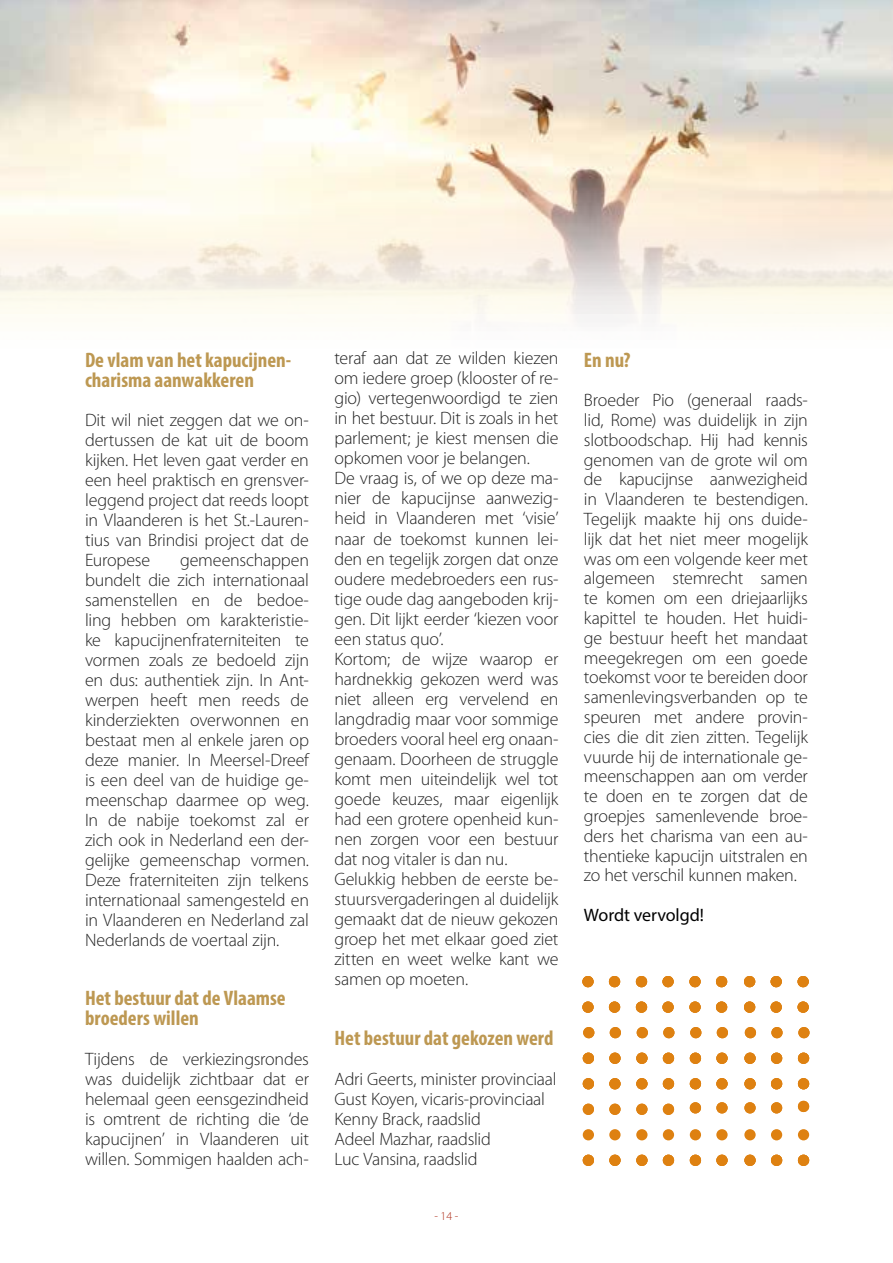
<style>
.page{position:relative;width:893px;height:1263px;background:#fff}
.page>*{position:absolute;margin:0;border:0;box-sizing:border-box;transform-origin:0 0}
.t1{font:700 condensed 21px/20px "Myriad Pro";color:#bd9852}
.t2{font:300 18px/20px "Myriad Pro";letter-spacing:-.015em;color:#222;text-align:justify}
.t3{font:18px "Myriad Pro";letter-spacing:-.005em;color:#000}
.t4{font:300 12px "Myriad Pro";color:#ad2f1b}
</style>
<div class="page">
<div style="left:716px;top:1129px;width:12px;height:11px;background:#de8111;border-radius:50%"></div>
<div style="left:771px;top:1129px;width:11px;height:11px;background:#de8111;border-radius:50%"></div>
<div style="left:663px;top:1129px;width:11px;height:11px;background:#de8111;border-radius:50%"></div>
<div style="left:609px;top:1129px;width:12px;height:11px;background:#de8111;border-radius:50%"></div>
<div style="left:716px;top:1102px;width:12px;height:11px;background:#de8111;border-radius:50%"></div>
<div style="left:771px;top:1102px;width:11px;height:11px;background:#de8111;border-radius:50%"></div>
<div style="left:663px;top:1104px;width:11px;height:11px;background:#de8111;border-radius:50%"></div>
<div style="left:609px;top:1104px;width:12px;height:11px;background:#de8111;border-radius:50%"></div>
<div style="left:717px;top:1027px;width:11px;height:11px;background:#de8111;border-radius:50%"></div>
<div style="left:771px;top:1027px;width:12px;height:11px;background:#de8111;border-radius:50%"></div>
<div style="left:663px;top:1027px;width:11px;height:11px;background:#de8111;border-radius:50%"></div>
<div style="left:610px;top:1027px;width:11px;height:11px;background:#de8111;border-radius:50%"></div>
<div style="left:716px;top:976px;width:11px;height:11px;background:#de8111;border-radius:50%"></div>
<div style="left:716px;top:1155px;width:12px;height:11px;background:#de8111;border-radius:50%"></div>
<div style="left:770px;top:976px;width:12px;height:11px;background:#de8111;border-radius:50%"></div>
<div style="left:771px;top:1155px;width:11px;height:11px;background:#de8111;border-radius:50%"></div>
<div style="left:662px;top:976px;width:12px;height:11px;background:#de8111;border-radius:50%"></div>
<div style="left:663px;top:1155px;width:11px;height:11px;background:#de8111;border-radius:50%"></div>
<div style="left:609px;top:976px;width:11px;height:11px;background:#de8111;border-radius:50%"></div>
<div style="left:609px;top:1155px;width:12px;height:11px;background:#de8111;border-radius:50%"></div>
<div style="left:716px;top:1001px;width:11px;height:12px;background:#de8111;border-radius:50%"></div>
<div style="left:770px;top:1001px;width:12px;height:12px;background:#de8111;border-radius:50%"></div>
<div style="left:662px;top:1001px;width:12px;height:12px;background:#de8111;border-radius:50%"></div>
<div style="left:609px;top:1001px;width:11px;height:12px;background:#de8111;border-radius:50%"></div>
<div style="left:716px;top:1052px;width:12px;height:12px;background:#de8111;border-radius:50%"></div>
<div style="left:771px;top:1052px;width:11px;height:12px;background:#de8111;border-radius:50%"></div>
<div style="left:663px;top:1052px;width:11px;height:12px;background:#de8111;border-radius:50%"></div>
<div style="left:609px;top:1052px;width:12px;height:12px;background:#de8111;border-radius:50%"></div>
<div style="left:716px;top:1078px;width:12px;height:11px;background:#de8111;border-radius:50%"></div>
<div style="left:771px;top:1078px;width:11px;height:11px;background:#de8111;border-radius:50%"></div>
<div style="left:663px;top:1078px;width:11px;height:11px;background:#de8111;border-radius:50%"></div>
<div style="left:609px;top:1078px;width:12px;height:11px;background:#de8111;border-radius:50%"></div>
<div style="left:798px;top:1129px;width:11px;height:11px;background:#de8111;border-radius:50%"></div>
<div style="left:690px;top:1129px;width:11px;height:11px;background:#de8111;border-radius:50%"></div>
<div style="left:744px;top:1129px;width:12px;height:11px;background:#de8111;border-radius:50%"></div>
<div style="left:636px;top:1129px;width:11px;height:11px;background:#de8111;border-radius:50%"></div>
<div style="left:583px;top:1129px;width:11px;height:11px;background:#de8111;border-radius:50%"></div>
<div style="left:798px;top:1101px;width:11px;height:11px;background:#de8111;border-radius:50%"></div>
<div style="left:690px;top:1102px;width:11px;height:11px;background:#de8111;border-radius:50%"></div>
<div style="left:744px;top:1102px;width:12px;height:11px;background:#de8111;border-radius:50%"></div>
<div style="left:636px;top:1104px;width:11px;height:11px;background:#de8111;border-radius:50%"></div>
<div style="left:583px;top:1104px;width:11px;height:11px;background:#de8111;border-radius:50%"></div>
<div style="left:798px;top:1027px;width:12px;height:11px;background:#de8111;border-radius:50%"></div>
<div style="left:690px;top:1027px;width:11px;height:11px;background:#de8111;border-radius:50%"></div>
<div style="left:745px;top:1027px;width:11px;height:11px;background:#de8111;border-radius:50%"></div>
<div style="left:637px;top:1027px;width:11px;height:11px;background:#de8111;border-radius:50%"></div>
<div style="left:583px;top:1027px;width:11px;height:11px;background:#de8111;border-radius:50%"></div>
<div style="left:797px;top:976px;width:12px;height:11px;background:#de8111;border-radius:50%"></div>
<div style="left:798px;top:1155px;width:11px;height:11px;background:#de8111;border-radius:50%"></div>
<div style="left:689px;top:976px;width:12px;height:11px;background:#de8111;border-radius:50%"></div>
<div style="left:690px;top:1155px;width:11px;height:11px;background:#de8111;border-radius:50%"></div>
<div style="left:744px;top:976px;width:11px;height:11px;background:#de8111;border-radius:50%"></div>
<div style="left:744px;top:1155px;width:12px;height:11px;background:#de8111;border-radius:50%"></div>
<div style="left:636px;top:976px;width:11px;height:11px;background:#de8111;border-radius:50%"></div>
<div style="left:636px;top:1155px;width:11px;height:11px;background:#de8111;border-radius:50%"></div>
<div style="left:582px;top:976px;width:12px;height:11px;background:#de8111;border-radius:50%"></div>
<div style="left:583px;top:1155px;width:11px;height:11px;background:#de8111;border-radius:50%"></div>
<div style="left:797px;top:1001px;width:12px;height:12px;background:#de8111;border-radius:50%"></div>
<div style="left:689px;top:1001px;width:12px;height:12px;background:#de8111;border-radius:50%"></div>
<div style="left:744px;top:1001px;width:11px;height:12px;background:#de8111;border-radius:50%"></div>
<div style="left:636px;top:1001px;width:11px;height:12px;background:#de8111;border-radius:50%"></div>
<div style="left:582px;top:1001px;width:12px;height:12px;background:#de8111;border-radius:50%"></div>
<div style="left:798px;top:1052px;width:11px;height:12px;background:#de8111;border-radius:50%"></div>
<div style="left:690px;top:1052px;width:11px;height:12px;background:#de8111;border-radius:50%"></div>
<div style="left:744px;top:1052px;width:12px;height:12px;background:#de8111;border-radius:50%"></div>
<div style="left:636px;top:1052px;width:11px;height:12px;background:#de8111;border-radius:50%"></div>
<div style="left:583px;top:1052px;width:11px;height:12px;background:#de8111;border-radius:50%"></div>
<div style="left:798px;top:1078px;width:11px;height:11px;background:#de8111;border-radius:50%"></div>
<div style="left:690px;top:1078px;width:11px;height:11px;background:#de8111;border-radius:50%"></div>
<div style="left:744px;top:1078px;width:12px;height:11px;background:#de8111;border-radius:50%"></div>
<div style="left:636px;top:1078px;width:11px;height:11px;background:#de8111;border-radius:50%"></div>
<div style="left:583px;top:1078px;width:11px;height:11px;background:#de8111;border-radius:50%"></div>
<img style="left:0;top:0;width:893px;height:322px">
<p class="t1" style="left:85px;top:349px;width:208px">De vlam van het kapucijnen&shy;charisma aanwakkeren</p>
<p class="t2" style="left:85px;top:411px;width:225px">Dit wil niet zeggen dat we on&shy;dertussen de kat uit de boom kijken. Het leven gaat verder en een heel praktisch en grensver&shy;leggend project dat reeds loopt in Vlaanderen is het St.-Lauren&shy;tius van Brindisi project dat de Europese</p>
<p class="t2" style="left:85px;top:550px;width:225px;text-indent:95px">gemeenschappen bundelt die zich internationaal samenstellen en de bedoe&shy;ling hebben om karakteristie&shy;ke kapucijnenfraterniteiten te vormen zoals ze bedoeld zijn en dus: authentiek zijn. In Ant&shy;werpen heeft men reeds de kinderziekten overwonnen en bestaat men al enkele jaren op deze manier. In Meersel-Dreef is een deel van de huidige ge&shy;meenschap daarmee op weg.<br>In de nabije toekomst zal er zich ook in Nederland een der&shy;gelijke gemeenschap vormen.<br>Deze fraterniteiten zijn telkens internationaal samengesteld en in Vlaanderen en Nederland zal Nederlands de voertaal zijn.</p>
<p class="t1" style="left:85px;top:988px;width:202px">Het bestuur dat de Vlaamse broeders willen</p>
<p class="t2" style="left:85px;top:1050px;width:225px">Tijdens de verkiezingsrondes was duidelijk zichtbaar dat er helemaal geen eensgezindheid is omtrent de richting die ‘de kapucijnen’ in Vlaanderen uit willen. Sommigen haalden ach-</p>
<p class="t2" style="left:334px;top:349px;width:225px;text-align:left">teraf aan dat ze wilden kiezen om iedere groep (klooster of re&shy;gio) vertegenwoordigd te zien in het bestuur. Dit is zoals in het parlement; je kiest mensen die opkomen voor je belangen.<br>De vraag is, of we op deze ma&shy;nier de kapucijnse aanwezig&shy;heid in Vlaanderen met ‘visie’ naar de toekomst kunnen lei&shy;den en tegelijk zorgen dat onze oudere medebroeders een rus&shy;tige oude dag aangeboden krij&shy;gen. Dit lijkt eerder ‘kiezen voor een status quo’.<br>Kortom; de wijze waarop er hardnekkig gekozen werd was niet alleen erg vervelend en langdradig maar voor sommige broeders vooral heel erg onaan&shy;genaam. Doorheen de struggle komt men uiteindelijk wel tot goede keuzes, maar eigenlijk had een grotere openheid kun&shy;nen zorgen voor een bestuur dat nog vitaler is dan nu.<br>Gelukkig hebben de eerste be&shy;stuursvergaderingen al duidelijk gemaakt dat de nieuw gekozen groep het met elkaar goed ziet zitten en weet welke kant we samen op moeten.</p>
<p class="t1" style="left:334px;top:1028px;width:221px">Het bestuur dat gekozen werd</p>
<p class="t2" style="left:334px;top:1069px;width:224px;text-align:left">Adri Geerts, minister provinciaal<br>Gust Koyen, vicaris-provinciaal<br>Kenny Brack, raadslid<br>Adeel Mazhar, raadslid<br>Luc Vansina, raadslid</p>
<p class="t4" style="left:434px;top:1210px;width:26px">- 14 -</p>
<p class="t1" style="left:584px;top:349px;width:48px">En nu?</p>
<p class="t2" style="left:584px;top:391px;width:225px">Broeder Pio (generaal raads&shy;lid, Rome) was duidelijk in zijn slotboodschap. Hij had kennis genomen van de grote wil om de kapucijnse aanwezigheid in Vlaanderen te bestendigen.<br>Tegelijk maakte hij ons duide&shy;lijk dat het niet meer mogelijk was om een volgende keer met algemeen stemrecht samen te komen om een driejaarlijks kapittel te houden. Het huidi&shy;ge bestuur heeft het mandaat meegekregen om een goede toekomst voor te bereiden door samenlevingsverbanden op te speuren met andere provin&shy;cies die dit zien zitten. Tegelijk vuurde hij de internationale ge&shy;meenschappen aan om verder te doen en te zorgen dat de groepjes samenlevende broe&shy;ders het charisma van een au&shy;thentieke kapucijn uitstralen en zo het verschil kunnen maken.</p>
<p class="t3" style="left:584px;top:904px;width:121px">Wordt vervolgd!</p>
</div>
